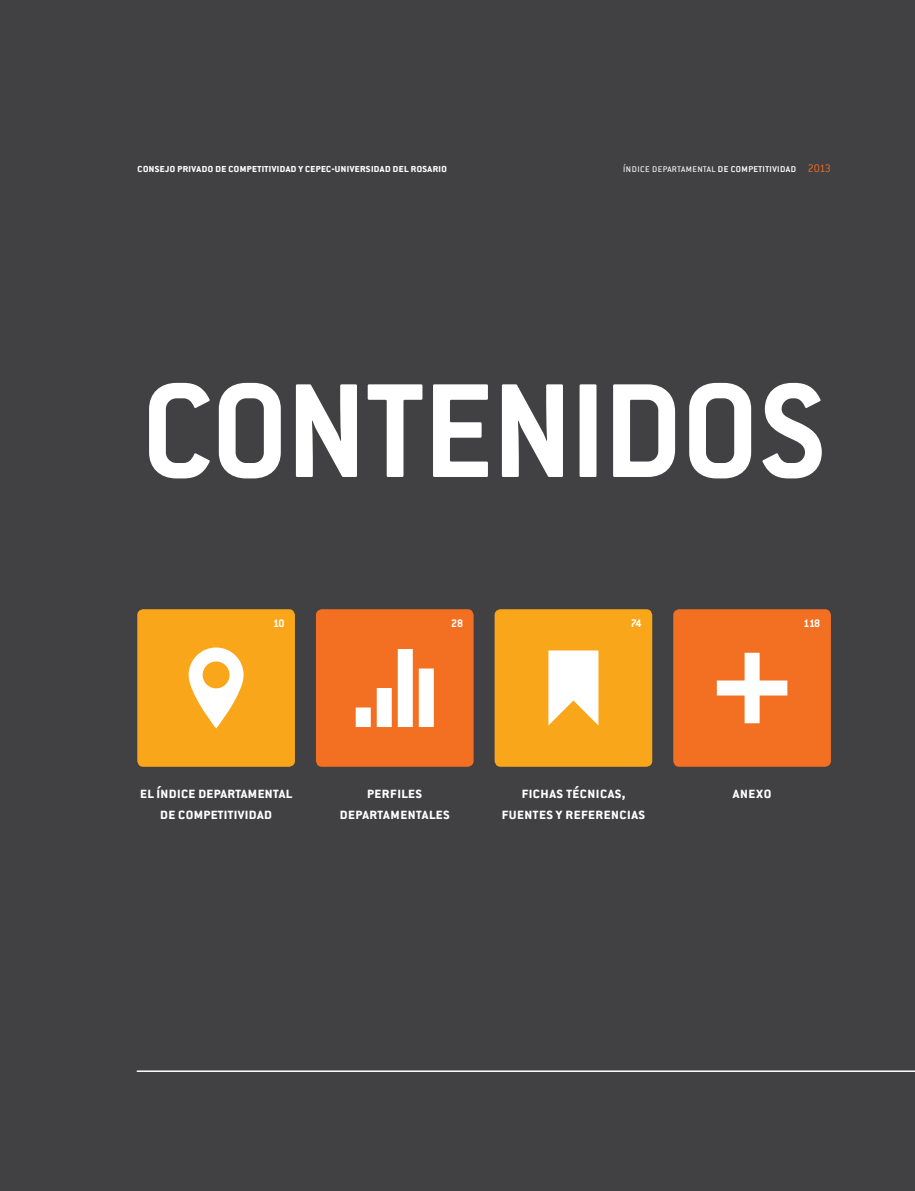
<style>
.page{position:relative;width:915px;height:1191px;background:#fff}
.page>*{position:absolute;margin:0;border:0;box-sizing:border-box;transform-origin:0 0}
.t1{font:700 147px "Conduit ITC Std";color:#fff}
.t2{font:700 16.5px/21px "Conduit ITC Std";letter-spacing:-.01em;color:#fff;text-align:center}
.t3{font:700 12px "Conduit ITC Std";letter-spacing:-.02em;color:#fff}
.t4{font:300 12px "Conduit ITC Std";letter-spacing:-.02em;color:#fff}
.s1{font-weight:500}
.s2{color:#f36f21}
</style>
<div class="page">
<div style="left:0;top:0;width:914px;height:1191px;background:#414042"></div>
<hr style="left:137px;top:1070px;width:777px;height:2px;background:#fff">
<div style="left:494px;top:609px;width:158px;height:158px;background:#faa61a;border-radius:6px"></div>
<div style="left:137px;top:609px;width:158px;height:158px;background:#faa61a;border-radius:6px"></div>
<div style="left:316px;top:609px;width:157px;height:158px;background:#f36f21;border-radius:6px"></div>
<div style="left:673px;top:609px;width:157px;height:158px;background:#f36f21;border-radius:6px"></div>
<svg style="left:188px;top:647px;width:55px;height:81px"></svg>
<svg style="left:355px;top:649px;width:78px;height:78px"></svg>
<svg style="left:548px;top:650px;width:50px;height:75px"></svg>
<svg style="left:716px;top:653px;width:71px;height:70px"></svg>
<p class="t3" style="left:137px;top:161px;width:311px">consejo privado de competitividad y cepec-universidad del rosario</p>
<p class="t4" style="left:622px;top:161px;width:209px">índice departamental <span class="s1">de competitividad</span> <span class="s2">2013</span></p>
<h1 class="t1" style="left:141px;top:342px;width:676px">contenidos</h1>
<p class="t3" style="left:273px;top:616px;width:13px">10</p>
<p class="t3" style="left:451px;top:616px;width:13px">28</p>
<p class="t3" style="left:630px;top:616px;width:12px">74</p>
<p class="t3" style="left:803px;top:616px;width:18px">118</p>
<p class="t2" style="left:140px;top:782px;width:154px">el índice departamental de competitividad</p>
<p class="t2" style="left:521px;top:782px;width:106px">fichas técnicas,</p>
<p class="t2" style="left:732px;top:782px;width:41px">anexo</p>
<p class="t2" style="left:339px;top:782px;width:112px">perfiles departamentales</p>
<p class="t2" style="left:501px;top:803px;width:145px">fuentes y referencias</p>
</div>
